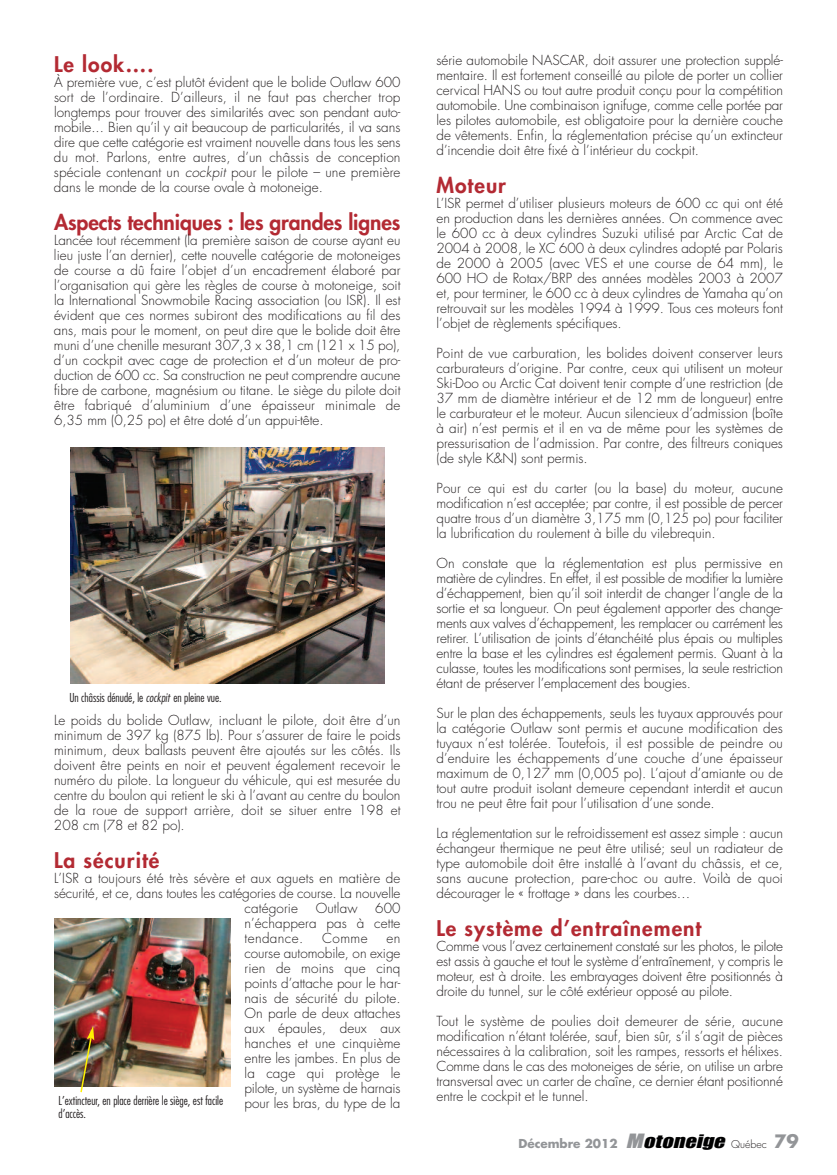
<style>
.page{position:relative;width:837px;height:1175px;background:#fff}
.page>*{position:absolute;margin:0;border:0;box-sizing:border-box;transform-origin:0 0}
.t1{font:800 21px "Futura";letter-spacing:.05em;color:#b32a33}
.t2{font:800 21px "Futura";letter-spacing:-.005em;color:#b32a33}
.t3{font:300 13.5px/15px "Futura";color:#231f20;text-align:justify}
.t4{font:300 condensed 12px/13.5px "Futura";color:#231f20}
.t5{font:700 12px "Futura";color:#939598}
.s1{font-style:italic}
.s2{font-family:"Impact";font-weight:400;font-style:italic;font-size:18.15px}
.s3{font-family:"Impact";font-weight:400;font-style:italic;font-size:17.1px;color:#000001}
.s4{font-weight:300;font-size:10.5px;color:#231f20}
.s5{font-size:18px}
</style>
<div class="page">
<img style="left:70px;top:447px;width:314px;height:236px">
<img style="left:54px;top:918px;width:177px;height:168px">
<svg style="left:79px;top:1026px;width:15px;height:67px"></svg>
<h1 class="t1" style="left:54px;top:54px;width:101px">Le look….</h1>
<p class="t3" style="left:54px;top:76px;width:348px">À première vue, c’est plutôt évident que le bolide Outlaw 600 sort de l’ordinaire. D’ailleurs, il ne faut pas chercher trop longtemps pour trouver des similarités avec son pendant auto&shy;mobile... Bien qu’il y ait beaucoup de particularités, il va sans dire que cette catégorie est vraiment nouvelle dans tous les sens du mot. Parlons, entre autres, d’un châssis de conception spéciale contenant un <span class="s1">cockpit</span> pour le pilote – une première dans le monde de la course ovale à motoneige.</p>
<h1 class="t2" style="left:54px;top:212px;width:348px">Aspects techniques : les grandes lignes</h1>
<p class="t3" style="left:54px;top:233px;width:348px">Lancée tout récemment (la première saison de course ayant eu lieu juste l’an dernier), cette nouvelle catégorie de motoneiges de course a dû faire l’objet d’un encadrement élaboré par l’organisation qui gère les règles de course à motoneige, soit la International Snowmobile Racing association (ou ISR). Il est évident que ces normes subiront des modifications au fil des ans, mais pour le moment, on peut dire que le bolide doit être muni d’une chenille mesurant 307,3 x 38,1 cm (121 x 15 po), d’un cockpit avec cage de protection et d’un moteur de pro&shy;duction de 600 cc. Sa construction ne peut comprendre aucune fibre de carbone, magnésium ou titane. Le siège du pilote doit être fabriqué d’aluminium d’une épaisseur minimale de 6,35 mm (0,25 po) et être doté d’un appui-tête.</p>
<p class="t4" style="left:69px;top:691px;width:154px">Un châssis dénudé, le <span class="s1">cockpit</span> en pleine vue.</p>
<p class="t3" style="left:54px;top:713px;width:348px">Le poids du bolide Outlaw, incluant le pilote, doit être d’un minimum de 397 kg (875 lb). Pour s’assurer de faire le poids minimum, deux ballasts peuvent être ajoutés sur les côtés. Ils doivent être peints en noir et peuvent également recevoir le numéro du pilote. La longueur du véhicule, qui est mesurée du centre du boulon qui retient le ski à l’avant au centre du boulon de la roue de support arrière, doit se situer entre 198 et 208 cm (78 et 82 po).</p>
<h1 class="t1" style="left:54px;top:849px;width:107px">La sécurité</h1>
<p class="t3" style="left:54px;top:871px;width:348px">L’ISR a toujours été très sévère et aux aguets en matière de</p>
<p class="t3" style="left:54px;top:886px;width:348px">sécurité, et ce, dans toutes les catégories de course. La nouvelle</p>
<p class="t3" style="left:245px;top:901px;width:55px">catégorie</p>
<p class="t3" style="left:316px;top:901px;width:43px">Outlaw</p>
<p class="t3" style="left:245px;top:901px;width:158px;text-indent:131px">600 n’échappera pas à cette tendance.</p>
<p class="t3" style="left:322px;top:931px;width:47px">Comme</p>
<p class="t3" style="left:245px;top:931px;width:158px;text-indent:142px">en course automobile, on exige rien de moins que cinq points d’attache pour le har&shy;nais de sécurité du pilote.<br>On parle de deux attaches aux épaules, deux aux hanches et une cinquième entre les jambes. En plus de la cage qui protège le pilote, un système de harnais pour les bras, du type de la</p>
<p class="t4" style="left:58px;top:1094px;width:166px">L’extincteur, en place derrière le siège, est facile d’accès.</p>
<p class="t3" style="left:437px;top:54px;width:348px">série automobile NASCAR, doit assurer une protection supplé&shy;mentaire. Il est fortement conseillé au pilote de porter un collier cervical HANS ou tout autre produit conçu pour la compétition automobile. Une combinaison ignifuge, comme celle portée par les pilotes automobile, est obligatoire pour la dernière couche de vêtements. Enfin, la réglementation précise qu’un extincteur d’incendie doit être fixé à l’intérieur du cockpit.</p>
<h1 class="t1" style="left:436px;top:175px;width:71px">Moteur</h1>
<p class="t3" style="left:436px;top:196px;width:348px">L’ISR permet d’utiliser plusieurs moteurs de 600 cc qui ont été en production dans les dernières années. On commence avec le 600 cc à deux cylindres Suzuki utilisé par Arctic Cat de 2004 à 2008, le XC 600 à deux cylindres adopté par Polaris de 2000 à 2005 (avec VES et une course de 64 mm), le 600 HO de Rotax/BRP des années modèles 2003 à 2007 et, pour terminer, le 600 cc à deux cylindres de Yamaha qu’on retrouvait sur les modèles 1994 à 1999. Tous ces moteurs font l’objet de règlements spécifiques.</p>
<p class="t3" style="left:436px;top:346px;width:348px">Point de vue carburation, les bolides doivent conserver leurs carburateurs d’origine. Par contre, ceux qui utilisent un moteur Ski-Doo ou Arctic Cat doivent tenir compte d’une restriction (de 37 mm de diamètre intérieur et de 12 mm de longueur) entre le carburateur et le moteur. Aucun silencieux d’admission (boîte à air) n’est permis et il en va de même pour les systèmes de pressurisation de l’admission. Par contre, des filtreurs coniques (de style K&amp;N) sont permis.</p>
<p class="t3" style="left:436px;top:481px;width:348px">Pour ce qui est du carter (ou la base) du moteur, aucune modification n’est acceptée; par contre, il est possible de percer quatre trous d’un diamètre 3,175 mm (0,125 po) pour faciliter la lubrification du roulement à bille du vilebrequin.</p>
<p class="t3" style="left:436px;top:556px;width:348px">On constate que la réglementation est plus permissive en matière de cylindres. En effet, il est possible de modifier la lumière d’échappement, bien qu’il soit interdit de changer l’angle de la sortie et sa longueur. On peut également apporter des change&shy;ments aux valves d’échappement, les remplacer ou carrément les retirer. L’utilisation de joints d’étanchéité plus épais ou multiples entre la base et les cylindres est également permis. Quant à la culasse, toutes les modifications sont permises, la seule restriction étant de préserver l’emplacement des bougies.</p>
<p class="t3" style="left:436px;top:706px;width:348px">Sur le plan des échappements, seuls les tuyaux approuvés pour la catégorie Outlaw sont permis et aucune modification des tuyaux n’est tolérée. Toutefois, il est possible de peindre ou d’enduire les échappements d’une couche d’une épaisseur maximum de 0,127 mm (0,005 po). L’ajout d’amiante ou de tout autre produit isolant demeure cependant interdit et aucun trou ne peut être fait pour l’utilisation d’une sonde.</p>
<p class="t3" style="left:436px;top:826px;width:348px">La réglementation sur le refroidissement est assez simple : aucun échangeur thermique ne peut être utilisé; seul un radiateur de type automobile doit être installé à l’avant du châssis, et ce, sans aucune protection, pare-choc ou autre. Voilà de quoi décourager le « frottage » dans les courbes…</p>
<h1 class="t1" style="left:436px;top:917px;width:266px">Le système d’entraînement</h1>
<p class="t3" style="left:436px;top:939px;width:348px">Comme vous l’avez certainement constaté sur les photos, le pilote est assis à gauche et tout le système d’entraînement, y compris le moteur, est à droite. Les embrayages doivent être positionnés à droite du tunnel, sur le côté extérieur opposé au pilote.</p>
<p class="t3" style="left:436px;top:1014px;width:348px">Tout le système de poulies doit demeurer de série, aucune modification n’étant tolérée, sauf, bien sûr, s’il s’agit de pièces nécessaires à la calibration, soit les rampes, ressorts et hélixes.<br>Comme dans le cas des motoneiges de série, on utilise un arbre transversal avec un carter de chaîne, ce dernier étant positionné entre le cockpit et le tunnel.</p>
<p class="t5" style="left:518px;top:1138px;width:282px">Décembre 2012 <span class="s2">M</span><span class="s3">otoneige</span> <span class="s4">Québec</span> <span class="s5">79</span></p>
</div>
